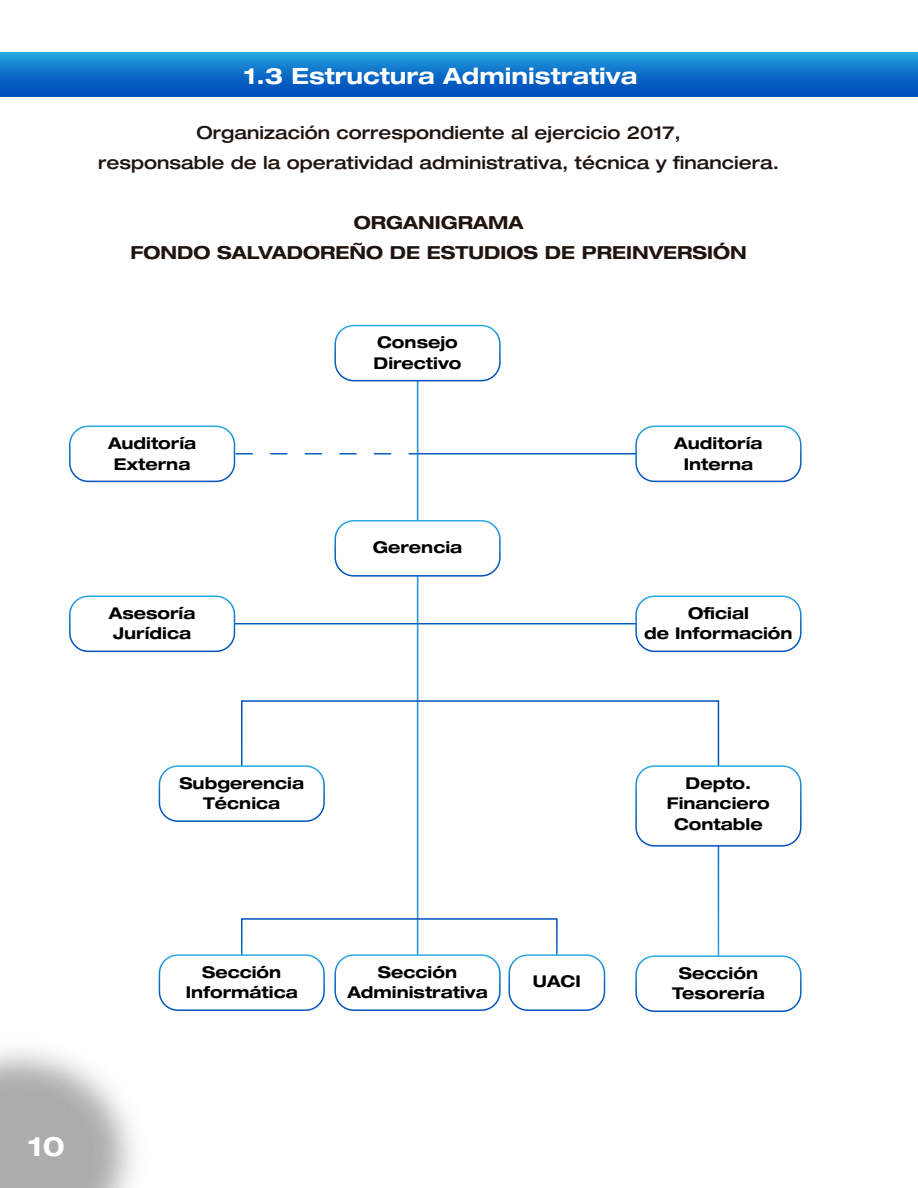
<style>
.page{position:relative;width:918px;height:1188px;background:#fff}
.page>*{position:absolute;margin:0;border:0;box-sizing:border-box;transform-origin:0 0}
.t1{font:700 expanded 27px "Helvetica Neue";color:#fff}
.t2{font:700 expanded 22.5px "Helvetica Neue";color:#fff}
.t3{font:500 expanded 18px/30px "Helvetica Neue";color:#1f140f;text-align:center}
.t4{font:700 expanded 18px/30px "Helvetica Neue";color:#1f140f;text-align:center}
.t5{font:700 expanded 16.2px/20.4px "Helvetica Neue";color:#000;text-align:center}
</style>
<div class="page">
<svg style="left:241px;top:700px;width:479px;height:275px"></svg>
<svg style="left:235px;top:453px;width:157px;height:2px"></svg>
<svg style="left:409px;top:453px;width:9px;height:2px"></svg>
<div style="left:0;top:52px;width:918px;height:44px;background:linear-gradient(to bottom,#24a0de,#0047b8)"></div>
<div style="left:334px;top:325px;width:167px;height:56px;border:2px solid #fff;border-radius:18px"></div>
<div style="left:334px;top:520px;width:167px;height:57px;border:2px solid #fff;border-radius:18px"></div>
<div style="left:636px;top:956px;width:165px;height:55px;background:#fff;border-radius:18px"></div>
<div style="left:635px;top:955px;width:167px;height:57px;border:2px solid #fff;border-radius:18px"></div>
<div style="left:69px;top:426px;width:166px;height:56px;border:2px solid #fff;border-radius:18px"></div>
<div style="left:635px;top:426px;width:167px;height:56px;border:2px solid #fff;border-radius:18px"></div>
<div style="left:69px;top:596px;width:166px;height:56px;border:2px solid #fff;border-radius:18px"></div>
<div style="left:635px;top:596px;width:167px;height:56px;border:2px solid #fff;border-radius:18px"></div>
<div style="left:159px;top:766px;width:165px;height:55px;background:#fff;border-radius:18px"></div>
<div style="left:159px;top:765px;width:166px;height:57px;border:2px solid #fff;border-radius:18px"></div>
<div style="left:636px;top:766px;width:165px;height:80px;background:#fff;border-radius:18px"></div>
<div style="left:635px;top:765px;width:167px;height:82px;border:2px solid #fff;border-radius:18px"></div>
<svg style="left:241px;top:917px;width:317px;height:58px"></svg>
<div style="left:335px;top:955px;width:165px;height:55px;background:#fff;border-radius:18px"></div>
<div style="left:334px;top:954px;width:167px;height:57px;border:2px solid #fff;border-radius:18px"></div>
<div style="left:159px;top:955px;width:165px;height:55px;background:#fff;border-radius:18px"></div>
<div style="left:159px;top:954px;width:166px;height:57px;border:2px solid #fff;border-radius:18px"></div>
<div style="left:509px;top:955px;width:95px;height:55px;background:#fff;border-radius:18px"></div>
<div style="left:508px;top:954px;width:97px;height:57px;border:2px solid #fff;border-radius:18px"></div>
<svg style="left:23px;top:1139px;width:19px;height:18px"></svg>
<h2 class="t2" style="left:244px;top:62px;width:395px">1.3 Estructura Administrativa</h2>
<p class="t3" style="left:98px;top:117px;width:683px">Organización correspondiente al ejercicio 2017,<br>responsable de la operatividad administrativa, técnica y financiera.</p>
<p class="t4" style="left:131px;top:207px;width:618px">ORGANIGRAMA<br>FONDO SALVADOREÑO DE ESTUDIOS DE PREINVERSIÓN</p>
<p class="t5" style="left:374px;top:332px;width:89px;text-align:left">Consejo<br>Directivo</p>
<p class="t5" style="left:108px;top:433px;width:90px">Auditoría<br>Externa</p>
<p class="t5" style="left:674px;top:433px;width:90px">Auditoría<br>Interna</p>
<p class="t5" style="left:373px;top:537px;width:91px">Gerencia</p>
<p class="t5" style="left:109px;top:603px;width:88px;text-align:left">Asesoría<br>Jurídica</p>
<p class="t5" style="left:644px;top:603px;width:150px">Oficial<br>de Información</p>
<p class="t5" style="left:179px;top:773px;width:126px">Subgerencia<br>Técnica</p>
<p class="t5" style="left:667px;top:773px;width:105px">Depto.<br>Financiero<br>Contable</p>
<p class="t5" style="left:347px;top:962px;width:142px">Sección<br>Administrativa</p>
<p class="t5" style="left:186px;top:962px;width:114px">Sección<br>Informática</p>
<p class="t5" style="left:533px;top:971px;width:49px">UACI</p>
<p class="t5" style="left:672px;top:963px;width:94px">Sección<br>Tesorería</p>
<h1 class="t1" style="left:28px;top:1130px;width:39px">10</h1>
</div>
